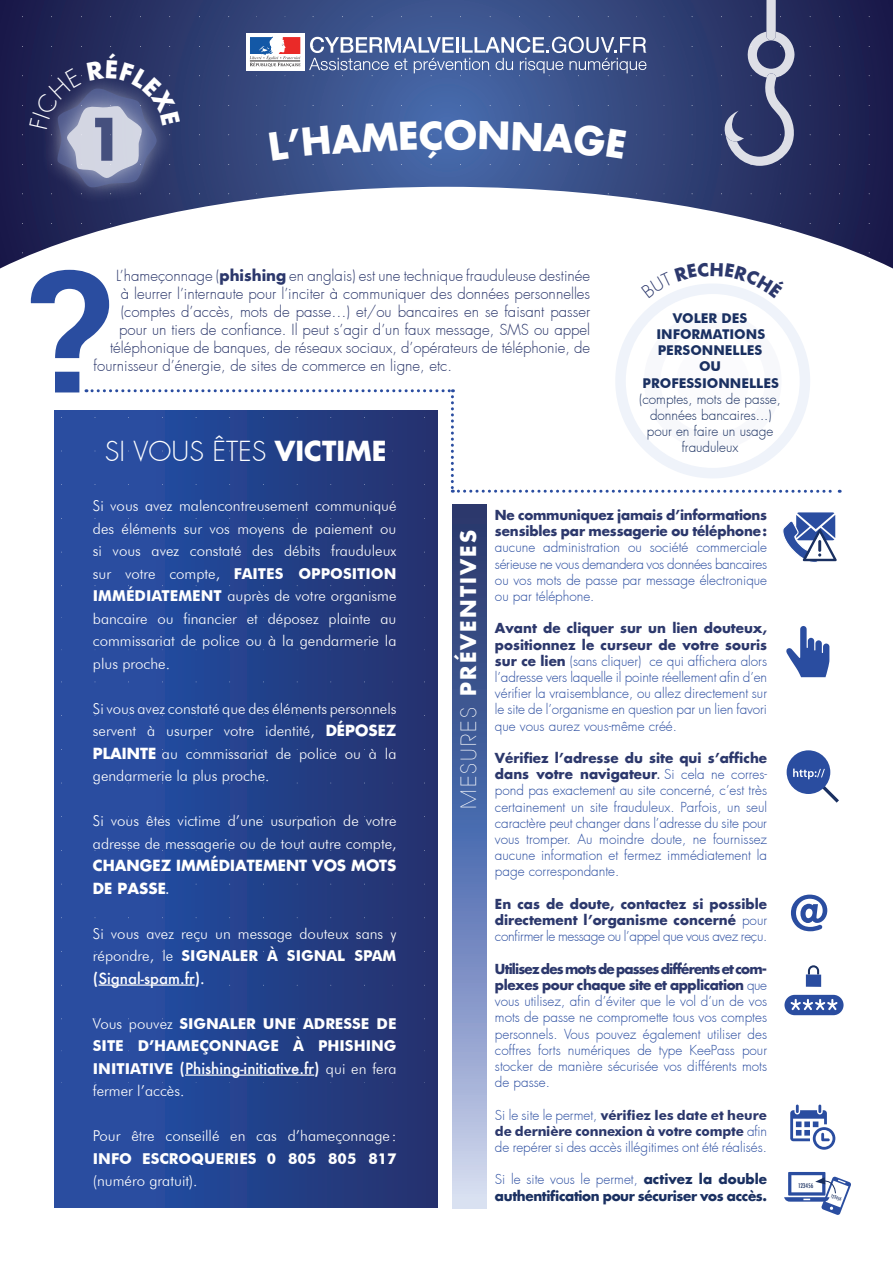
<style>
.page{position:relative;width:893px;height:1263px;background:#fff}
.page>*{position:absolute;margin:0;border:0;box-sizing:border-box;transform-origin:0 0}
.t1{font:700 57px "Futura";color:#2c386c}
.t2{font:700 37.5px "Futura";color:#fff}
.t3{font:300 27px "Futura";color:#fff}
.t4{font:700 21.15px "Futura";letter-spacing:.1em;color:#fff}
.t5{font:300 15px/22.5px "Futura BT";color:#fff;text-align:justify}
.t6{font:300 15px "Futura";color:#2c386c}
.t7{font:700 15px/22.5px "Futura BT";color:#fff;text-align:justify}
.t8{font:300 13.5px/16.2px "Futura";color:#2a4da0;text-align:justify}
.t9{font:700 13.5px/16.2px "Futura";color:#2c386c;text-align:justify}
.t10{font:700 13.5px/16.2px "Futura";letter-spacing:-.025em;color:#1a3061}
.t11{font:300 13.5px/16.2px "Futura";color:#1a3061;text-align:center}
.t12{font:700 13.5px/16.2px "Futura BT";color:#1a3061;text-align:center}
.t13{font:500 condensed 6.3px "Futura";color:#1a3061}
.t14{font:500 condensed 4.65px "Futura";color:#1a3061}
.s1{font-weight:700}
.s2{font-family:"Futura";font-weight:700}
.s3{font-family:"Futura";font-weight:500;font-stretch:condensed}
.s4{font-family:"Futura";font-weight:500}
.s5{font-weight:300}
.s6{font-weight:700;color:#2c386c}
.s7{font-weight:500;font-stretch:condensed;color:#2c386c}
.s8{font-weight:300;color:#2a4da0}
.s9{font-family:"Futura BT";font-weight:700;color:#2c386c}
.s10{font-family:"Avant Garde LT";font-weight:200}
</style>
<div class="page">
<svg style="left:0;top:0;width:893px;height:268px"></svg>
<svg style="left:452px;top:505px;width:34px;height:704px;background:#687caf"></svg>
<svg style="left:783px;top:512px;width:54px;height:50px"></svg>
<svg style="left:786px;top:626px;width:43px;height:51px"></svg>
<svg style="left:822px;top:785px;width:17px;height:18px"></svg>
<div style="left:787px;top:750px;width:43px;height:44px;background:#2a4da0;border-radius:50%"></div>
<svg style="left:793px;top:768px;width:32px;height:11px"></svg>
<svg style="left:791px;top:894px;width:36px;height:37px"></svg>
<div style="left:806px;top:974px;width:15px;height:13px;background:#2a4da0"></div>
<svg style="left:808px;top:965px;width:11px;height:9px"></svg>
<div style="left:784px;top:995px;width:59px;height:20px;background:#2a4da0;border-radius:10px"></div>
<svg style="left:790px;top:999px;width:48px;height:11px"></svg>
<svg style="left:790px;top:1104px;width:45px;height:46px"></svg>
<svg style="left:784px;top:1172px;width:67px;height:43px"></svg>
<svg style="left:721px;top:0;width:75px;height:166px;background:#535a82"></svg>
<div style="left:55px;top:411px;width:383px;height:796px;background:linear-gradient(to right,#2852aa,#22326f)"></div>
<hr style="left:98px;top:984px;width:97px;height:2px;background:#fff">
<hr style="left:185px;top:1074px;width:129px;height:2px;background:#fff">
<svg style="left:31px;top:270px;width:418px;height:122px"></svg>
<div style="left:247px;top:33px;width:58px;height:37px;background:#fff"></div>
<svg style="left:250px;top:37px;width:50px;height:30px"></svg>
<svg style="left:309px;top:37px;width:85px;height:33px;background:#7485ae"></svg>
<svg style="left:394px;top:37px;width:252px;height:40px;background:#667aa8"></svg>
<svg style="left:29px;top:53px;width:148px;height:157px;background:#515780"></svg>
<svg style="left:132px;top:68px;width:48px;height:58px;background:#354071"></svg>
<svg style="left:451px;top:262px;width:385px;height:231px"></svg>
<svg style="left:269px;top:122px;width:129px;height:43px;background:#3d5690"></svg>
<div style="left:400px;top:120px;width:42px;height:38px;background:#4568a9"></div>
<svg style="left:480px;top:121px;width:146px;height:44px;background:#3d5792"></svg>
<h1 class="t1" style="left:86px;top:101px;width:41px">1</h1>
<p class="t2" style="left:444px;top:110px;width:35px">O</p>
<p class="t6" style="left:116px;top:267px;width:475px">L’hameçonnage (<span class="s1">phishing</span> en anglais) est une technique frauduleuse destinée</p>
<p class="t6" style="left:121px;top:285px;width:471px">à leurrer l’internaute pour l’inciter à communiquer des données personnelles</p>
<p class="t6" style="left:121px;top:303px;width:471px">(comptes d’accès, mots de passe…) et/ou bancaires en se faisant passer</p>
<p class="t6" style="left:119px;top:321px;width:472px">pour un tiers de confiance. Il peut s’agir d’un faux message, SMS ou appel</p>
<p class="t6" style="left:110px;top:339px;width:482px">téléphonique de banques, de réseaux sociaux, d’opérateurs de téléphonie, de</p>
<p class="t6" style="left:94px;top:357px;width:360px">fournisseur d’énergie, de sites de commerce en ligne, etc.</p>
<p class="t12" style="left:656px;top:310px;width:110px">VOLER DES<br>INFORMATIONS<br>PERSONNELLES</p>
<p class="t12" style="left:643px;top:358px;width:138px">OU<br>PROFESSIONNELLES</p>
<p class="t11" style="left:639px;top:391px;width:143px">(comptes, mots de passe, données bancaires...) pour en faire un usage frauduleux</p>
<p class="t3" style="left:105px;top:434px;width:283px">SI VOUS ÊTES <span class="s1">VICTIME</span></p>
<p class="t5" style="left:93px;top:494px;width:305px">Si vous avez malencontreusement communiqué des éléments sur vos moyens de paiement ou si vous avez constaté des débits frauduleux sur votre compte, <span class="s1">FAITES OPPOSITION IMMÉDIATEMENT</span> auprès de votre organisme bancaire ou financier et déposez plainte au commissariat de police ou à la gendarmerie la plus proche.</p>
<p class="t5" style="left:93px;top:697px;width:305px">Si vous avez constaté que des éléments personnels servent à usurper votre identité, <span class="s2">DÉPOSEZ PLAINTE</span> au commissariat de police ou à la gendarmerie la plus proche.</p>
<p class="t5" style="left:93px;top:809px;width:305px">Si vous êtes victime d’une usurpation de votre adresse de messagerie ou de tout autre compte, <span class="s2">CHANGEZ IMMÉDIATEMENT VOS MOTS DE PASSE</span><span class="s3">.</span></p>
<p class="t5" style="left:93px;top:922px;width:305px">Si vous avez reçu un message douteux sans y répondre, le <span class="s1">SIGNALER À SIGNAL SPAM </span><span class="s4">(Signal-spam.fr).</span></p>
<p class="t7" style="left:93px;top:1012px;width:305px"><span class="s5">Vous pouvez</span> SIGNALER UNE ADRESSE DE SITE D’HAMEÇONNAGE À PHISHING INITIATIVE <span class="s4">(Phishing-initiative.fr)</span> <span class="s5">qui en fera fermer l’accès.</span></p>
<p class="t5" style="left:93px;top:1124px;width:305px">Pour être conseillé en cas d’hameçonnage :<br><span class="s1">INFO ESCROQUERIES 0 805 805 817 </span>(numéro gratuit).</p>
<p class="t8" style="left:495px;top:507px;width:274px"><span class="s6">Ne communiquez jamais d’informations sensibles par messagerie ou téléphone: </span>aucune administration ou société commerciale sérieuse ne vous demandera vos données bancaires ou vos mots de passe par message électronique ou par téléphone.</p>
<p class="t8" style="left:495px;top:621px;width:274px"><span class="s6">Avant de cliquer sur un lien douteux, positionnez le curseur de votre souris sur ce lien</span> (sans cliquer) ce qui affichera alors l’adresse vers laquelle il pointe réellement afin d’en vérifier la vraisemblance, ou allez directement sur le site de l’organisme en question par un lien favori que vous aurez vous-même créé.</p>
<p class="t8" style="left:495px;top:750px;width:274px"><span class="s6">Vérifiez l’adresse du site qui s’affiche dans votre navigateur</span><span class="s7">.</span> Si cela ne corres&shy;pond pas exactement au site concerné, c’est très certainement un site frauduleux. Parfois, un seul caractère peut changer dans l’adresse du site pour vous tromper. Au moindre doute, ne fournissez aucune information et fermez immédiatement la page correspondante.</p>
<p class="t9" style="left:495px;top:895px;width:274px">En cas de doute, contactez si possible directement l’organisme concerné <span class="s8">pour confirmer le message ou l’appel que vous avez reçu.</span></p>
<p class="t8" style="left:495px;top:961px;width:274px"><span class="s6">Utilisez des mots de passes différents et com&shy;plexes pour chaque site et application</span> que vous utilisez, afin d’éviter que le vol d’un de vos mots de passe ne compromette tous vos comptes personnels. Vous pouvez également utiliser des coffres forts numériques de type KeePass pour stocker de manière sécurisée vos différents mots de passe.</p>
<p class="t8" style="left:495px;top:1107px;width:274px">Si le site le permet, <span class="s9">vérifiez les date et heure de dernière connexion à votre compte</span> afin de repérer si des accès illégitimes ont été réalisés.</p>
<p class="t10" style="left:495px;top:1171px;width:274px"><span class="s8">Si le site vous le permet,</span> activez la double authentification pour sécuriser vos accès.</p>
<p class="t13" style="left:798px;top:1181px;width:17px">123456</p>
<p class="t4" style="left:454px;top:809px;width:281px;rotate:-90deg"><span class="s10">MESURES</span> PRÉVENTIVES</p>
<p class="t14" style="left:832px;top:1192px;width:13px;rotate:21deg">123456</p>
</div>
